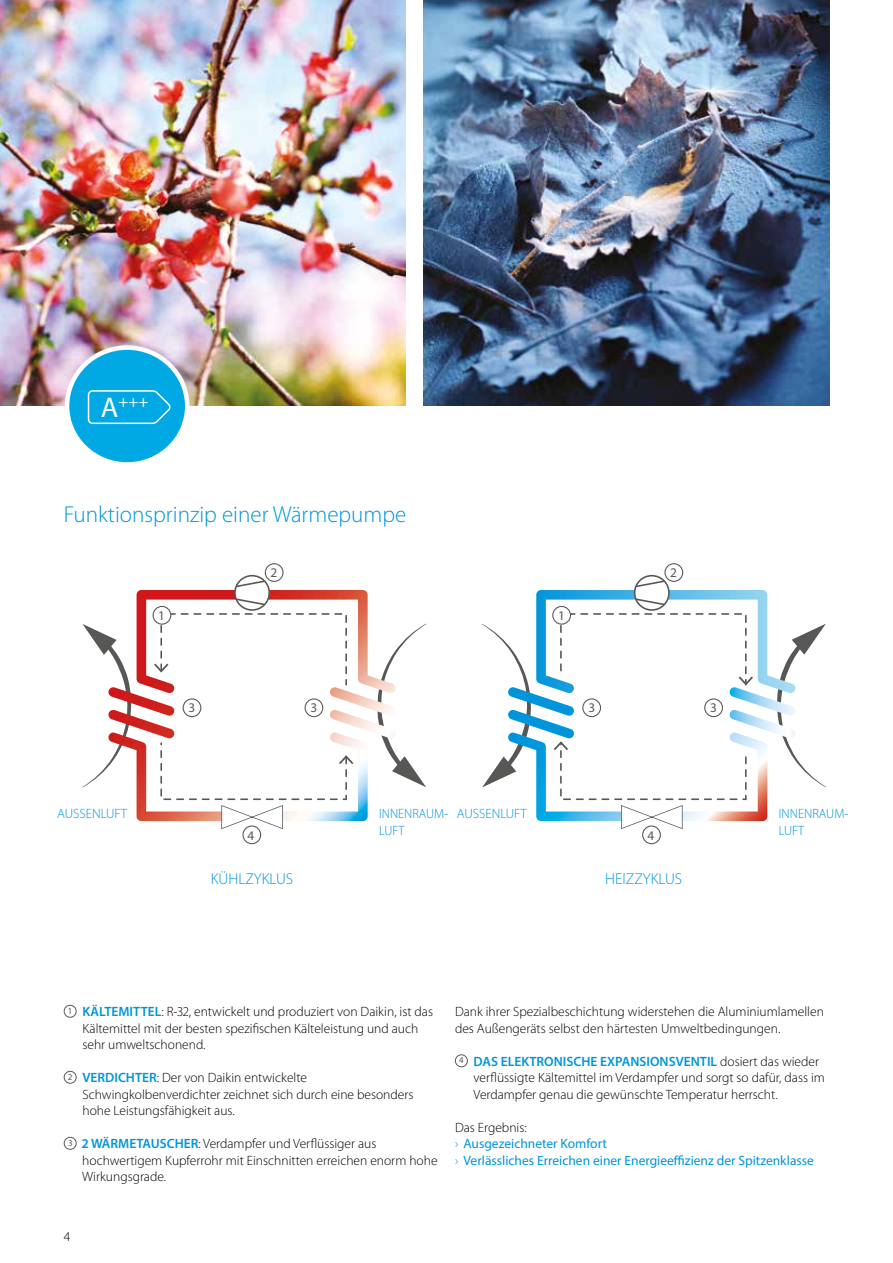
<style>
.page{position:relative;width:893px;height:1263px;background:#fff}
.page>*{position:absolute;margin:0;border:0;box-sizing:border-box;transform-origin:0 0}
.t1{font:300 23.1px "Myriad Pro";color:#0095db}
.t2{font:16.65px "Myriad Pro";color:#fff}
.t3{font:300 15.75px "Myriad Pro";color:#0095db}
.t4{font:300 13.5px/16.5px "Myriad Pro";color:#000}
.t5{font:13.5px/16.5px "Myriad Pro";color:#0095db}
.t6{font:300 13.5px/16.5px "Myriad Pro";color:#0095db;scale:.95 1}
.t7{font:300 13.5px/16.5px "Myriad Pro";color:#0095db;scale:.96 1}
.t8{font:300 13.5px "Myriad Pro";color:#0095db}
.t9{font:13.2px "Myriad Pro";color:#575756}
.s1{font-size:28.65px}
.s2{font-weight:600;color:#0095db}
.s3{font-weight:300;color:#000}
.s4{font-weight:300}
</style>
<div class="page">
<img style="left:0;top:0;width:406px;height:405px">
<img style="left:423px;top:0;width:406px;height:405px">
<svg style="left:82px;top:624px;width:48px;height:163px"></svg>
<svg style="left:382px;top:624px;width:44px;height:163px"></svg>
<img style="left:137px;top:590px;width:259px;height:100px">
<img style="left:108px;top:687px;width:66px;height:23px">
<img style="left:108px;top:710px;width:66px;height:22px">
<img style="left:330px;top:687px;width:66px;height:23px">
<img style="left:330px;top:710px;width:66px;height:28px">
<img style="left:108px;top:732px;width:260px;height:89px">
<svg style="left:154px;top:575px;width:193px;height:110px"></svg>
<svg style="left:160px;top:742px;width:193px;height:87px"></svg>
<div style="left:153px;top:606px;width:18px;height:18px;background:#fff;border-radius:50%"></div>
<div style="left:153px;top:606px;width:18px;height:19px;border:1px solid #5a5a59;border-radius:50%"></div>
<div style="left:265px;top:563px;width:19px;height:19px;border:1px solid #5a5a59;border-radius:50%"></div>
<div style="left:305px;top:698px;width:18px;height:19px;border:1px solid #5a5a59;border-radius:50%"></div>
<div style="left:242px;top:825px;width:19px;height:19px;border:1px solid #5a5a59;border-radius:50%"></div>
<div style="left:183px;top:698px;width:18px;height:19px;border:1px solid #5a5a59;border-radius:50%"></div>
<div style="left:642px;top:825px;width:19px;height:19px;border:1px solid #5a5a59;border-radius:50%"></div>
<div style="left:64px;top:1005px;width:13px;height:13px;border:1px solid #5a5a59;border-radius:50%"></div>
<div style="left:64px;top:1071px;width:13px;height:13px;border:1px solid #5a5a59;border-radius:50%"></div>
<div style="left:64px;top:1137px;width:13px;height:13px;border:1px solid #5a5a59;border-radius:50%"></div>
<div style="left:455px;top:1054px;width:13px;height:13px;border:1px solid #5a5a59;border-radius:50%"></div>
<svg style="left:482px;top:575px;width:344px;height:254px"></svg>
<div style="left:664px;top:563px;width:19px;height:19px;border:1px solid #5a5a59;border-radius:50%"></div>
<div style="left:67px;top:348px;width:120px;height:116px;background:#00a8e4;border-radius:50%"></div>
<div style="left:65px;top:345px;width:124px;height:122px;border:4px solid #fff;border-radius:50%"></div>
<svg style="left:87px;top:390px;width:84px;height:35px"></svg>
<p class="t2" style="left:101px;top:391px;width:49px"><span class="s1">A</span>+++</p>
<h1 class="t1" style="left:64px;top:501px;width:344px">Funktionsprinzip einer Wärmepumpe</h1>
<p class="t9" style="left:271px;top:565px;width:8px">2</p>
<p class="t9" style="left:670px;top:565px;width:8px">2</p>
<p class="t9" style="left:158px;top:607px;width:8px">1</p>
<p class="t9" style="left:558px;top:607px;width:8px">1</p>
<p class="t9" style="left:189px;top:699px;width:8px">3</p>
<p class="t9" style="left:311px;top:699px;width:8px">3</p>
<p class="t9" style="left:588px;top:699px;width:8px">3</p>
<p class="t9" style="left:710px;top:699px;width:8px">3</p>
<p class="t8" style="left:57px;top:806px;width:71px">AUSSENLUFT</p>
<p class="t6" style="left:379px;top:805px;width:157px">INNENRAUM- AUSSENLUFT<br>LUFT</p>
<p class="t3" style="left:211px;top:870px;width:84px">KÜHLZYKLUS</p>
<p class="t3" style="left:605px;top:870px;width:78px">HEIZZYKLUS</p>
<p class="t9" style="left:248px;top:827px;width:8px">4</p>
<p class="t9" style="left:647px;top:827px;width:8px">4</p>
<p class="t7" style="left:779px;top:805px;width:74px">INNENRAUM-<br>LUFT</p>
<p class="t4" style="left:82px;top:1003px;width:352px;text-indent:-15px"><sup>1</sup> <span class="s2">KÄLTEMITTEL</span>: R-32, entwickelt und produziert von Daikin, ist das<br>Kältemittel mit der besten spezifischen Kälteleistung und auch sehr umweltschonend.</p>
<p class="t4" style="left:82px;top:1069px;width:332px;text-indent:-15px"><sup>2</sup> <span class="s2">VERDICHTER</span>: Der von Daikin entwickelte<br>Schwingkolbenverdichter zeichnet sich durch eine besonders hohe Leistungsfähigkeit aus.</p>
<p class="t4" style="left:82px;top:1135px;width:357px;text-indent:-14px"><sup>3</sup> <span class="s2">2 WÄRMETAUSCHER</span>: Verdampfer und Verflüssiger aus hochwertigem Kupferrohr mit Einschnitten erreichen enorm hohe<br>Wirkungsgrade.</p>
<p class="t4" style="left:455px;top:1003px;width:370px">Dank ihrer Spezialbeschichtung widerstehen die Aluminiumlamellen des Außengeräts selbst den härtesten Umweltbedingungen.</p>
<p class="t4" style="left:473px;top:1053px;width:353px;text-indent:-14px"><sup>4</sup> <span class="s2">DAS ELEKTRONISCHE EXPANSIONSVENTIL</span> dosiert das wieder verflüssigte Kältemittel im Verdampfer und sorgt so dafür, dass im<br>Verdampfer genau die gewünschte Temperatur herrscht.</p>
<p class="t5" style="left:455px;top:1119px;width:360px"><span class="s3">Das Ergebnis:<br></span><span class="s4">›</span> Ausgezeichneter Komfort<br><span class="s4">›</span> Verlässliches Erreichen einer Energieeffizienz der Spitzenklasse</p>
<p class="t4" style="left:64px;top:1228px;width:8px">4</p>
</div>
